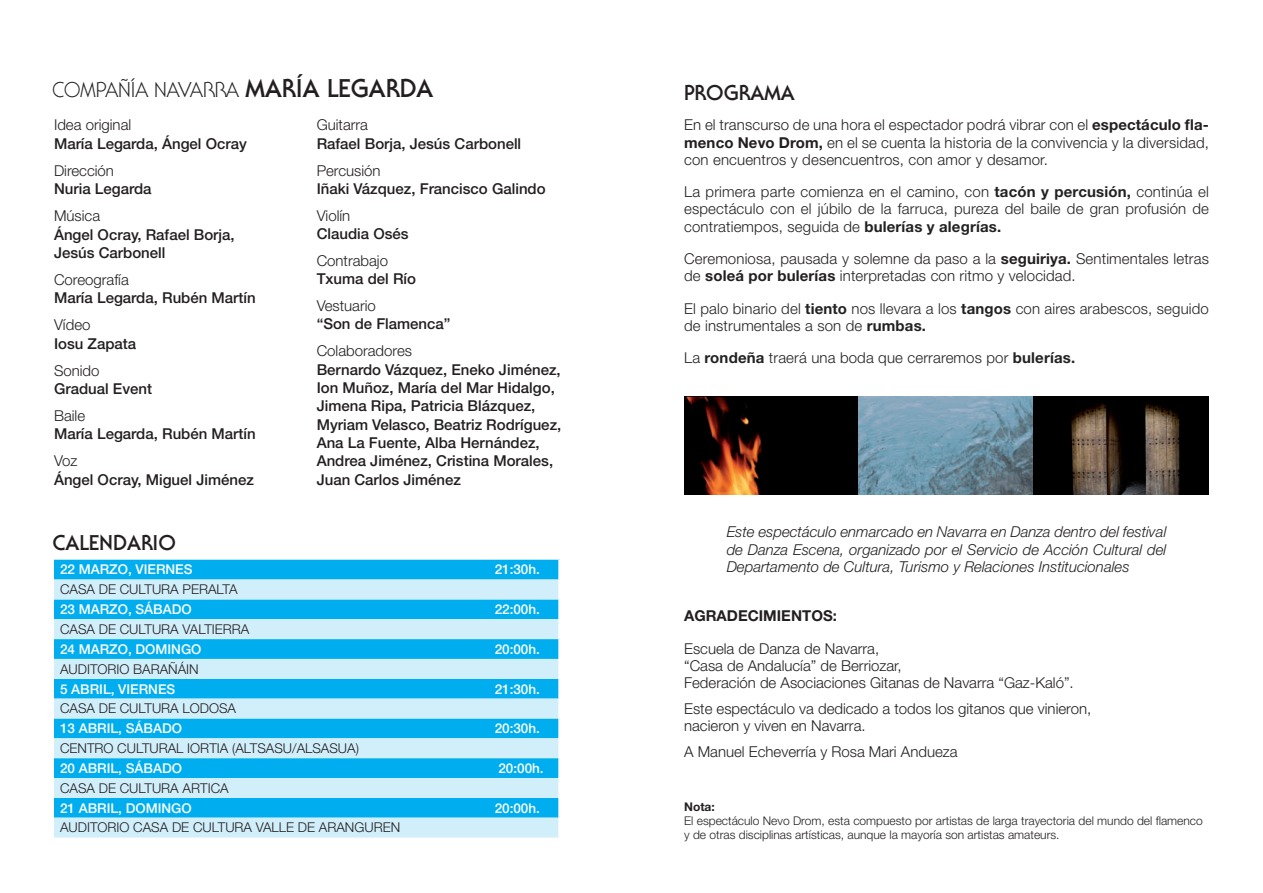
<style>
.page{position:relative;width:1263px;height:893px;background:#fff}
.page>*{position:absolute;margin:0;border:0;box-sizing:border-box;transform-origin:0 0}
.t1{font:300 20.85px "Serif Gothic Std";color:#231f20}
.t2{font:700 20.85px "Serif Gothic Std";color:#231f20}
.t3{font:500 15px/18.3px "Helvetica Neue LT Std";color:#231f20}
.t4{font:300 15px/17.2px "Helvetica Neue LT Std";color:#231f20}
.t5{font:300 15px/17.2px "Helvetica Neue LT Std";letter-spacing:.01em;color:#222;text-align:justify}
.t6{font:italic 300 15px/17.2px "Helvetica Neue LT Std";color:#231f20;text-align:justify}
.t7{font:700 15px "Helvetica Neue LT Std";color:#231f20}
.t8{font:300 13.5px "Helvetica Neue LT Std";color:#231f20}
.t9{font:500 13.5px "Helvetica Neue LT Std";color:#fff}
.t10{font:300 12px/13.8px "Helvetica Neue LT Std";color:#231f20}
.s1{font-weight:700;font-size:25.05px}
.s2{font-weight:700}
.s3{font-weight:300}
</style>
<div class="page">
<div style="left:54px;top:560px;width:504px;height:20px;background:#00aeef"></div>
<svg style="left:54px;top:580px;width:504px;height:257px;background:#72d0f5"></svg>
<img style="left:684px;top:397px;width:524px;height:97px">
<p class="t1" style="left:53px;top:77px;width:382px">COMPAÑÍA NAVARRA <span class="s1">MARÍA LEGARDA</span></p>
<p class="t2" style="left:684px;top:80px;width:112px">PROGRAMA</p>
<p class="t4" style="left:684px;top:116px;width:526px;text-align:justify">En el transcurso de una hora el espectador podrá vibrar con el <span class="s2">espectáculo fla&shy;menco Nevo Drom,</span> en el se cuenta la historia de la convivencia y la diversidad, con encuentros y desencuentros, con amor y desamor.</p>
<p class="t5" style="left:684px;top:183px;width:526px">La primera parte comienza en el camino, con <span class="s2">tacón y percusión,</span> continúa el espectáculo con el júbilo de la farruca, pureza del baile de gran profusión de contratiempos, seguida de <span class="s2">bulerías y alegrías.</span></p>
<p class="t4" style="left:684px;top:250px;width:526px">Ceremoniosa, pausada y solemne da paso a la <span class="s2">seguiriya.</span> Sentimentales letras de <span class="s2">soleá por bulerías</span> interpretadas con ritmo y velocidad.</p>
<p class="t5" style="left:684px;top:299px;width:526px">El palo binario del <span class="s2">tiento</span> nos llevara a los <span class="s2">tangos</span> con aires arabescos, seguido de instrumentales a son de <span class="s2">rumbas.</span></p>
<p class="t5" style="left:684px;top:349px;width:392px">La <span class="s2">rondeña</span> traerá una boda que cerraremos por <span class="s2">bulerías.</span></p>
<p class="t3" style="left:317px;top:116px;width:206px"><span class="s3">Guitarra<br></span>Rafael Borja, Jesús Carbonell</p>
<p class="t3" style="left:317px;top:161px;width:230px"><span class="s3">Percusión<br></span>Iñaki Vázquez, Francisco Galindo</p>
<p class="t3" style="left:317px;top:206px;width:93px"><span class="s3">Violín<br></span>Claudia Osés</p>
<p class="t3" style="left:317px;top:251px;width:101px"><span class="s3">Contrabajo<br></span>Txuma del Río</p>
<p class="t3" style="left:317px;top:297px;width:135px"><span class="s3">Vestuario<br></span>“Son de Flamenca”</p>
<p class="t3" style="left:317px;top:342px;width:246px"><span class="s3">Colaboradores<br></span>Bernardo Vázquez, Eneko Jiménez,<br>Ion Muñoz, María del Mar Hidalgo,<br>Jimena Ripa, Patricia Blázquez,<br>Myriam Velasco, Beatriz Rodríguez,<br>Ana La Fuente, Alba Hernández,<br>Andrea Jiménez, Cristina Morales,<br>Juan Carlos Jiménez</p>
<p class="t3" style="left:54px;top:116px;width:194px"><span class="s3">Idea original<br></span>María Legarda, Ángel Ocray</p>
<p class="t3" style="left:54px;top:161px;width:99px"><span class="s3">Dirección<br></span>Nuria Legarda</p>
<p class="t3" style="left:54px;top:206px;width:182px"><span class="s3">Música<br></span>Ángel Ocray, Rafael Borja,<br>Jesús Carbonell</p>
<p class="t3" style="left:54px;top:270px;width:203px"><span class="s3">Coreografía<br></span>María Legarda, Rubén Martín</p>
<p class="t3" style="left:54px;top:316px;width:84px"><span class="s3">Vídeo<br></span>Iosu Zapata</p>
<p class="t3" style="left:54px;top:361px;width:100px"><span class="s3">Sonido<br></span>Gradual Event</p>
<p class="t3" style="left:54px;top:406px;width:203px"><span class="s3">Baile<br></span>María Legarda, Rubén Martín</p>
<p class="t3" style="left:54px;top:452px;width:201px"><span class="s3">Voz<br></span>Ángel Ocray, Miguel Jiménez</p>
<p class="t2" style="left:53px;top:530px;width:125px">CALENDARIO</p>
<p class="t9" style="left:60px;top:562px;width:134px">22 MARZO, VIERNES</p>
<p class="t9" style="left:495px;top:562px;width:47px">21:30h.</p>
<p class="t8" style="left:60px;top:581px;width:179px">CASA DE CULTURA PERALTA</p>
<p class="t9" style="left:60px;top:601px;width:133px">23 MARZO, SÁBADO</p>
<p class="t9" style="left:495px;top:601px;width:47px">22:00h.</p>
<p class="t8" style="left:60px;top:621px;width:191px">CASA DE CULTURA VALTIERRA</p>
<p class="t9" style="left:60px;top:641px;width:143px">24 MARZO, DOMINGO</p>
<p class="t9" style="left:495px;top:641px;width:47px">20:00h.</p>
<p class="t8" style="left:60px;top:661px;width:140px">AUDITORIO BARAÑÁIN</p>
<p class="t9" style="left:60px;top:681px;width:117px">5 ABRIL, VIERNES</p>
<p class="t9" style="left:495px;top:681px;width:47px">21:30h.</p>
<p class="t8" style="left:60px;top:700px;width:178px">CASA DE CULTURA LODOSA</p>
<p class="t9" style="left:60px;top:720px;width:124px">13 ABRIL, SÁBADO</p>
<p class="t9" style="left:495px;top:720px;width:47px">20:30h.</p>
<p class="t8" style="left:60px;top:740px;width:300px">CENTRO CULTURAL IORTIA (ALTSASU/ALSASUA)</p>
<p class="t9" style="left:60px;top:760px;width:124px">20 ABRIL, SÁBADO</p>
<p class="t9" style="left:498px;top:760px;width:47px">20:00h.</p>
<p class="t8" style="left:60px;top:780px;width:170px">CASA DE CULTURA ARTICA</p>
<p class="t9" style="left:60px;top:800px;width:133px">21 ABRIL, DOMINGO</p>
<p class="t9" style="left:495px;top:800px;width:47px">20:00h.</p>
<p class="t8" style="left:60px;top:819px;width:342px">AUDITORIO CASA DE CULTURA VALLE DE ARANGUREN</p>
<p class="t6" style="left:727px;top:523px;width:441px">Este espectáculo enmarcado en Navarra en Danza dentro del festival de Danza Escena, organizado por el Servicio de Acción Cultural del Departamento de Cultura, Turismo y Relaciones Institucionales</p>
<p class="t7" style="left:684px;top:607px;width:154px">AGRADECIMIENTOS:</p>
<p class="t4" style="left:684px;top:639px;width:391px">Escuela de Danza de Navarra,<br>“Casa de Andalucía” de Berriozar,<br>Federación de Asociaciones Gitanas de Navarra “Gaz-Kaló”.</p>
<p class="t4" style="left:684px;top:699px;width:409px">Este espectáculo va dedicado a todos los gitanos que vinieron, nacieron y viven en Navarra.</p>
<p class="t4" style="left:684px;top:742px;width:275px">A Manuel Echeverría y Rosa Mari Andueza</p>
<p class="t10" style="left:684px;top:800px;width:520px"><span class="s2">Nota:<br></span>El espectáculo Nevo Drom, esta compuesto por artistas de larga trayectoria del mundo del flamenco y de otras disciplinas artísticas, aunque la mayoría son artistas amateurs.</p>
</div>
